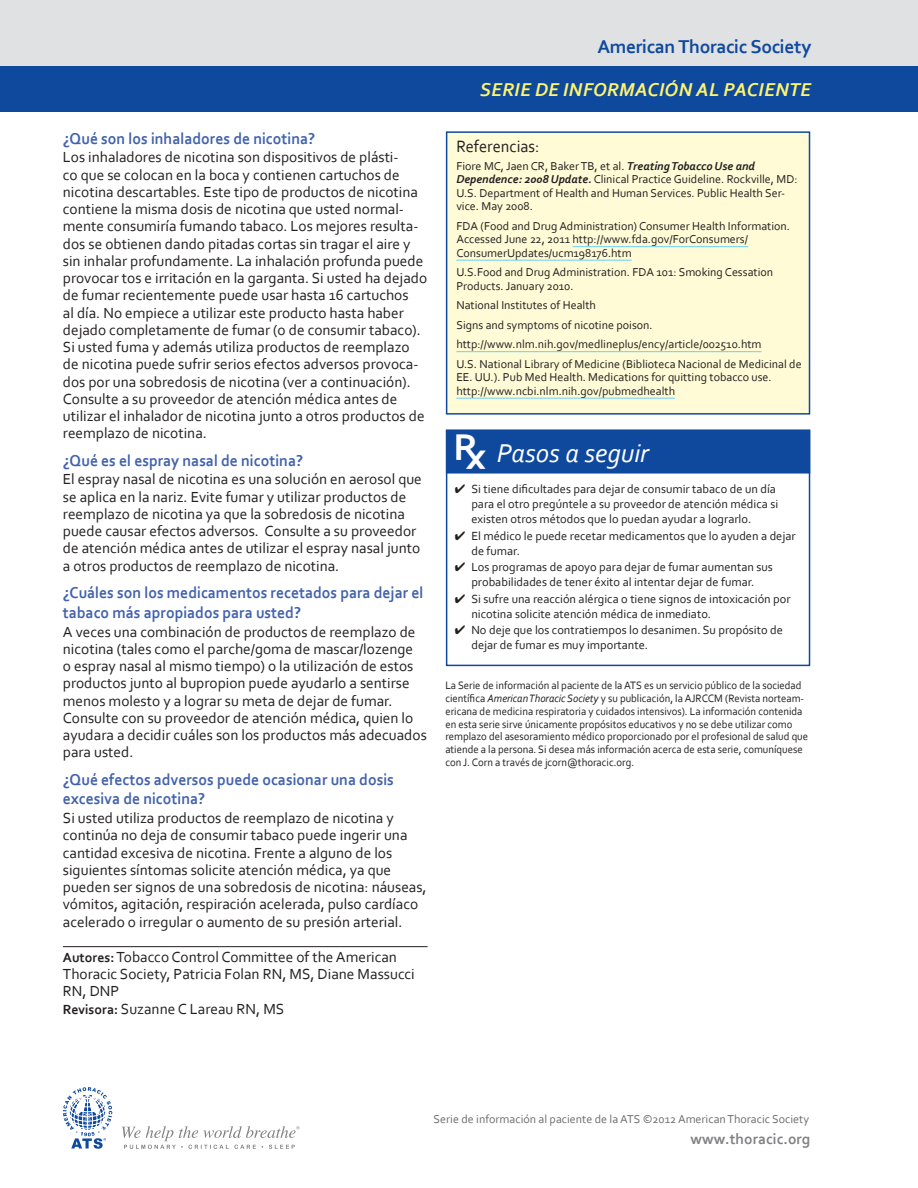
<style>
.page{position:relative;width:918px;height:1188px;background:#fff}
.page>*{position:absolute;margin:0;border:0;box-sizing:border-box;transform-origin:0 0}
.RX_Headline{font:italic 27px "Corbel";color:#fff}
.t1{font:italic 700 19.5px "Corbel";letter-spacing:.02em;color:#fff46d}
.t2{font:700 19.5px "Corbel";letter-spacing:-.02em;color:#0f499d}
.Resources_Box_Title{font:17.25px "Corbel";color:#231f20;scale:.95 1}
.Body_Headline{font:700 16.5px/19.8px "Corbel";color:#4262ac;scale:.95 1}
.t3{font:700 15.45px "Corbel";color:#808285}
.Body{font:15.3px/17.2px "Corbel";color:#231f20}
.Authors{font:15.3px/17.2px "Corbel";color:#231f20}
.t4{font:12.3px/15px "Corbel";color:#231f20}
.Resources_Listing{font:12px/13.5px "Corbel";color:#231f20}
.Copyright_Info{font:12px "Corbel";color:#6c6d70}
.Endnote{font:11.25px/12.8px "Corbel";color:#231f20;scale:.95 1}
.s1{font-weight:700;font-size:13.8px}
.s2{font-weight:700;font-style:italic}
.s3{font-family:"Rx";font-style:normal;font-size:34.5px}
.s4{font-style:italic}
</style>
<div class="page">
<div style="left:0;top:0;width:918px;height:66px;background:#e0e1e3"></div>
<div style="left:0;top:66px;width:918px;height:45px;background:#0f499d"></div>
<svg style="left:63px;top:1087px;width:49px;height:62px"></svg>
<svg style="left:122px;top:1126px;width:178px;height:23px"></svg>
<hr style="left:63px;top:946px;width:365px;height:1px;background:#231f20">
<div style="left:447px;top:132px;width:363px;height:282px;background:#fffbd6"></div>
<hr style="left:573px;top:246px;width:175px;height:1px;background:#6bcff6">
<hr style="left:456px;top:260px;width:176px;height:1px;background:#6bcff6">
<hr style="left:456px;top:351px;width:306px;height:1px;background:#6bcff6">
<hr style="left:456px;top:398px;width:219px;height:1px;background:#6bcff6">
<div style="left:446px;top:131px;width:364px;height:284px;border:2px solid #0f499d"></div>
<div style="left:446px;top:430px;width:364px;height:44px;background:#0f499d"></div>
<div style="left:446px;top:429px;width:364px;height:237px;border:2px solid #0f499d"></div>
<p class="Body_Headline" style="left:63px;top:128px;width:267px">¿Qué son los inhaladores de nicotina?</p>
<p class="Body" style="left:63px;top:148px;width:366px">Los inhaladores de nicotina son dispositivos de plásti-<br>co que se colocan en la boca y contienen cartuchos de nicotina descartables. Este tipo de productos de nicotina contiene la misma dosis de nicotina que usted normal&shy;mente consumiría fumando tabaco. Los mejores resulta&shy;dos se obtienen dando pitadas cortas sin tragar el aire y sin inhalar profundamente. La inhalación profunda puede provocar tos e irritación en la garganta. Si usted ha dejado de fumar recientemente puede usar hasta 16 cartuchos<br>al día. No empiece a utilizar este producto hasta haber dejado completamente de fumar (o de consumir tabaco).<br>Si usted fuma y además utiliza productos de reemplazo de nicotina puede sufrir serios efectos adversos provoca&shy;dos por una sobredosis de nicotina (ver a continuación).<br>Consulte a su proveedor de atención médica antes de utilizar el inhalador de nicotina junto a otros productos de reemplazo de nicotina.</p>
<p class="Body_Headline" style="left:63px;top:450px;width:254px">¿Qué es el espray nasal de nicotina?</p>
<p class="Body" style="left:63px;top:470px;width:360px">El espray nasal de nicotina es una solución en aerosol que se aplica en la nariz. Evite fumar y utilizar productos de reemplazo de nicotina ya que la sobredosis de nicotina puede causar efectos adversos. Consulte a su proveedor de atención médica antes de utilizar el espray nasal junto a otros productos de reemplazo de nicotina.</p>
<p class="Body_Headline" style="left:63px;top:582px;width:381px">¿Cuáles son los medicamentos recetados para dejar el tabaco más apropiados para usted?</p>
<p class="Body" style="left:63px;top:622px;width:365px">A veces una combinación de productos de reemplazo de nicotina (tales como el parche/goma de mascar/lozenge<br>o espray nasal al mismo tiempo) o la utilización de estos productos junto al bupropion puede ayudarlo a sentirse menos molesto y a lograr su meta de dejar de fumar.<br>Consulte con su proveedor de atención médica, quien lo ayudara a decidir cuáles son los productos más adecuados para usted.</p>
<p class="Body_Headline" style="left:63px;top:769px;width:350px">¿Qué efectos adversos puede ocasionar una dosis excesiva de nicotina?</p>
<p class="Body" style="left:63px;top:809px;width:365px">Si usted utiliza productos de reemplazo de nicotina y continúa no deja de consumir tabaco puede ingerir una cantidad excesiva de nicotina. Frente a alguno de los siguientes síntomas solicite atención médica, ya que pueden ser signos de una sobredosis de nicotina: náuseas, vómitos, agitación, respiración acelerada, pulso cardíaco acelerado o irregular o aumento de su presión arterial.</p>
<p class="Authors" style="left:63px;top:948px;width:353px"><span class="s1">Autores:</span> Tobacco Control Committee of the American Thoracic Society, Patricia Folan RN, MS, Diane Massucci RN, DNP<br><span class="s1">Revisora:</span> Suzanne C Lareau RN, MS</p>
<p class="t2" style="left:597px;top:34px;width:216px">American Thoracic Society</p>
<p class="t1" style="left:480px;top:78px;width:333px">SERIE DE INFORMACIÓN AL PACIENTE</p>
<p class="Resources_Box_Title" style="left:456px;top:135px;width:89px">Referencias:</p>
<p class="Resources_Listing" style="left:456px;top:159px;width:343px">Fiore MC, Jaen CR, Baker TB, et al. <span class="s2">Treating Tobacco Use and Dependence: 2008 Update.</span> Clinical Practice Guideline. Rockville, MD:<br>U.S. Department of Health and Human Services. Public Health Ser&shy;vice. May 2008.</p>
<p class="Resources_Listing" style="left:456px;top:219px;width:335px">FDA (Food and Drug Administration) Consumer Health Information.<br>Accessed June 22, 2011 http://www.fda.gov/ForConsumers/<br>ConsumerUpdates/ucm198176.htm</p>
<p class="Resources_Listing" style="left:456px;top:265px;width:318px">U.S.Food and Drug Administration. FDA 101: Smoking Cessation<br>Products. January 2010.</p>
<p class="Resources_Listing" style="left:456px;top:298px;width:141px">National Institutes of Health</p>
<p class="Resources_Listing" style="left:456px;top:318px;width:198px">Signs and symptoms of nicotine poison.</p>
<p class="Resources_Listing" style="left:456px;top:337px;width:307px">http://www.nlm.nih.gov/medlineplus/ency/article/002510.htm</p>
<p class="Resources_Listing" style="left:456px;top:357px;width:347px">U.S. National Library of Medicine (Biblioteca Nacional de Medicinal de<br>EE. UU.). Pub Med Health. Medications for quitting tobacco use. http://www.ncbi.nlm.nih.gov/pubmedhealth</p>
<p class="RX_Headline" style="left:456px;top:436px;width:194px"><span class="s3">R</span> Pasos a seguir</p>
<p class="t4" style="left:471px;top:481px;width:308px;text-indent:-16px">✔ Si tiene dificultades para dejar de consumir tabaco de un día para el otro pregúntele a su proveedor de atención médica si existen otros métodos que lo puedan ayudar a lograrlo.</p>
<p class="t4" style="left:471px;top:528px;width:326px;text-indent:-16px">✔ El médico le puede recetar medicamentos que lo ayuden a dejar de fumar.</p>
<p class="t4" style="left:455px;top:559px;width:319px;text-align:center">✔ Los programas de apoyo para dejar de fumar aumentan sus probabilidades de tener éxito al intentar dejar de fumar.</p>
<p class="t4" style="left:471px;top:591px;width:321px;text-indent:-16px">✔ Si sufre una reacción alérgica o tiene signos de intoxicación por nicotina solicite atención médica de inmediato.</p>
<p class="t4" style="left:471px;top:622px;width:313px;text-indent:-16px">✔ No deje que los contratiempos lo desanimen. Su propósito de dejar de fumar es muy importante.</p>
<p class="Endnote" style="left:445px;top:679px;width:383px">La Serie de información al paciente de la ATS es un servicio público de la sociedad científica <span class="s4">American Thoracic Society</span> y su publicación, la AJRCCM (Revista norteam&shy;ericana de medicina respiratoria y cuidados intensivos). La información contenida en esta serie sirve únicamente propósitos educativos y no se debe utilizar como remplazo del asesoramiento médico proporcionado por el profesional de salud que atiende a la persona. Si desea más información acerca de esta serie, comuníquese con J. Corn a través de jcorn@thoracic.org.</p>
<p class="Copyright_Info" style="left:434px;top:1112px;width:377px">Serie de información al paciente de la ATS ©2012 American Thoracic Society</p>
<p class="t3" style="left:691px;top:1130px;width:121px">www.thoracic.org</p>
</div>
